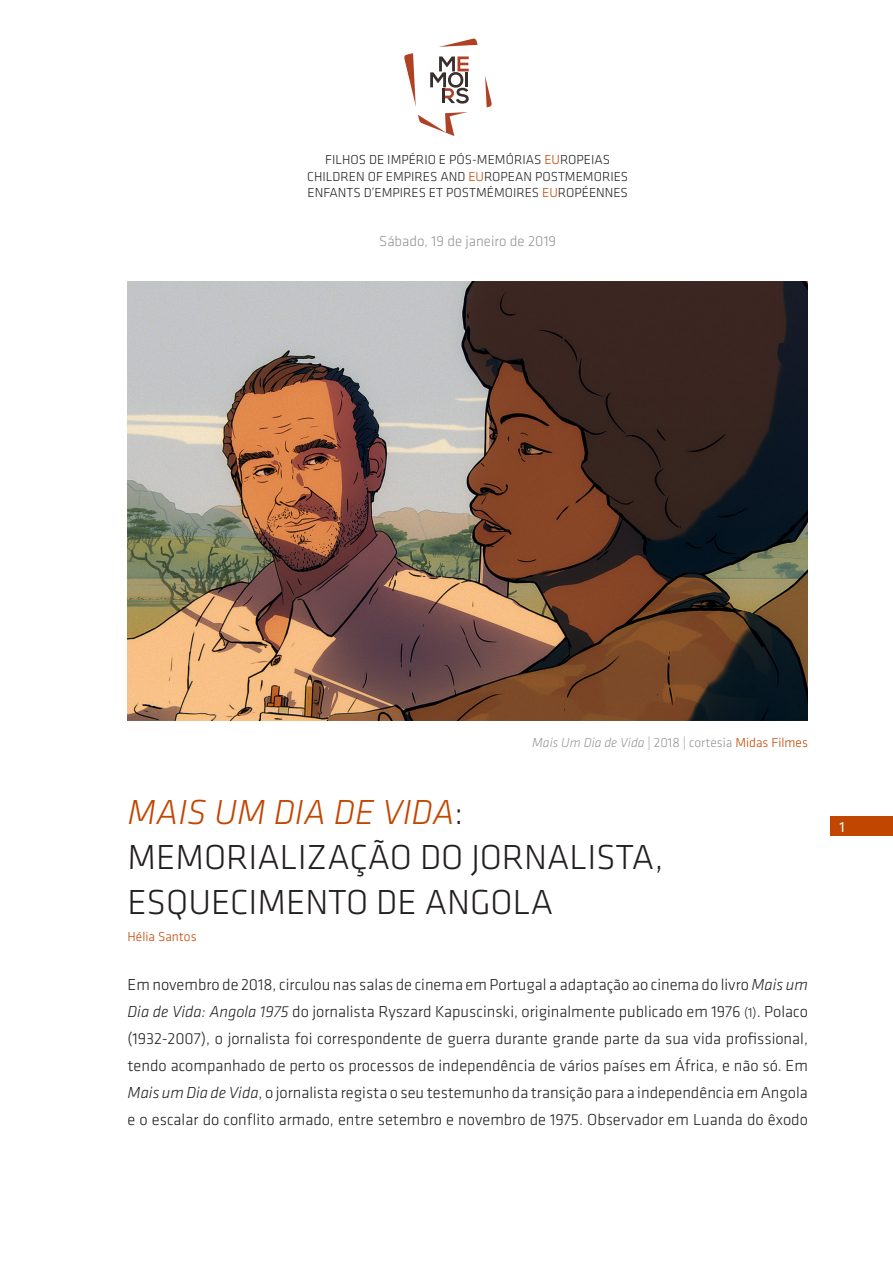
<style>
.page{position:relative;width:893px;height:1263px;background:#fff}
.page>*{position:absolute;margin:0;border:0;box-sizing:border-box;transform-origin:0 0}
.t1{font:300 36px/45px "Klavika";color:#231f20}
.t2{font:300 16.5px/27px "Klavika";color:#231f20;text-align:justify}
.t3{font:300 15px "Klavika";color:#939598}
.t4{font:15px "Klavika";color:#fff}
.t5{font:300 13.5px/16.5px "Klavika";color:#231f20;text-align:center}
.t6{font:italic 300 13.5px "Klavika";color:#939598}
.t7{font:300 13.5px "Klavika";color:#c14600}
.s1{color:#c14600}
.s2{font-style:normal}
.s3{font-style:normal;color:#c14600}
.s4{font-style:italic;color:#c14600}
.s5{font-style:italic}
.s6{font-size:13.5px}
</style>
<div class="page">
<div style="left:830px;top:817px;width:63px;height:19px;background:#c14600"></div>
<svg style="left:404px;top:38px;width:88px;height:98px"></svg>
<hr style="left:442px;top:88px;width:3px;height:15px;background:#382d2a">
<img style="left:128px;top:281px;width:680px;height:440px">
<p class="t5" style="left:307px;top:152px;width:322px">FILHOS DE IMPÉRIO E PÓS-MEMÓRIAS <span class="s1">EU</span>ROPEIAS<br>CHILDREN OF EMPIRES AND <span class="s1">EU</span>ROPEAN POSTMEMORIES<br>ENFANTS D’EMPIRES ET POSTMÉMOIRES <span class="s1">EU</span>ROPÉENNES</p>
<p class="t3" style="left:379px;top:233px;width:179px">Sábado, 19 de janeiro de 2019</p>
<p class="t6" style="left:532px;top:735px;width:277px">Mais Um Dia de Vida <span class="s2">| 2018 | cortesia</span> <span class="s3">Midas Filmes</span></p>
<h1 class="t1" style="left:128px;top:790px;width:537px"><span class="s4">MAIS UM DIA DE VIDA</span>:<br>MEMORIALIZAÇÃO DO JORNALISTA,<br>ESQUECIMENTO DE ANGOLA</h1>
<p class="t7" style="left:128px;top:929px;width:70px">Hélia Santos</p>
<p class="t2" style="left:128px;top:971px;width:682px">Em novembro de 2018, circulou nas salas de cinema em Portugal a adaptação ao cinema do livro <span class="s5">Mais um Dia de Vida: Angola 1975</span> do jornalista Ryszard Kapuscinski, originalmente publicado em 1976 <span class="s6">(1)</span>. Polaco (1932-2007), o jornalista foi correspondente de guerra durante grande parte da sua vida profissional, tendo acompanhado de perto os processos de independência de vários países em África, e não só. Em <span class="s5">Mais um Dia de Vida</span>, o jornalista regista o seu testemunho da transição para a independência em Angola e o escalar do conflito armado, entre setembro e novembro de 1975. Observador em Luanda do êxodo</p>
<p class="t4" style="left:839px;top:819px;width:7px">1</p>
</div>
